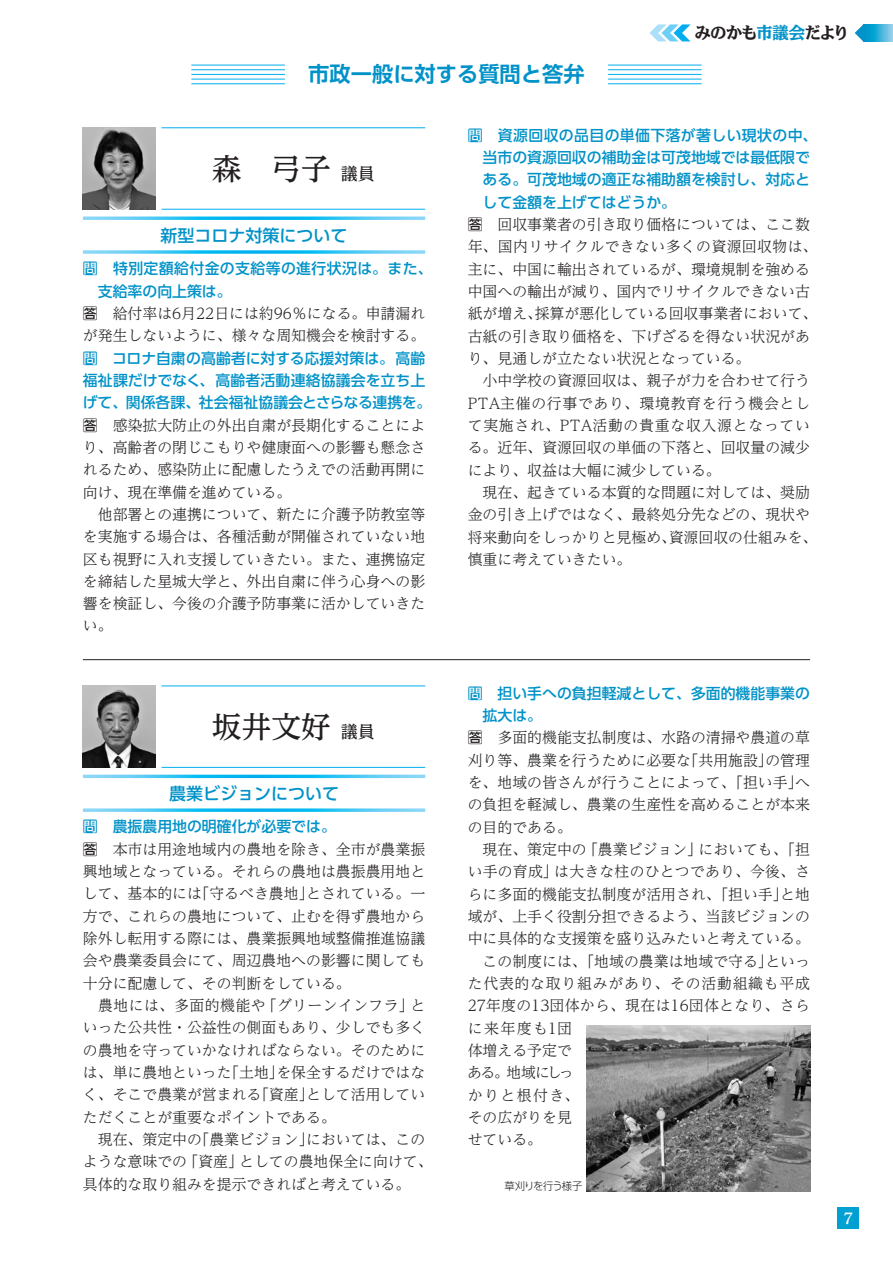
<style>
.page{position:relative;width:893px;height:1263px;background:#fff}
.page>*{position:absolute;margin:0;border:0;box-sizing:border-box;transform-origin:0 0}
.t1{font:500 29.7px "UD Reimin Pro";color:#231f20}
.t2{font:700 21.3px "UD Shin Go Pro De";color:#0092c8}
.t3{font:500 16.95px "UD Shin Go Pro";color:#0092c8}
.t4{font:16.95px "Ro NOW Std ME";letter-spacing:-.075em;color:#231f20}
.t5{font:300 14.85px/22.4px "UD Reimin Pro";color:#231f20}
.t6{font:500 14.85px/22.4px "UD Shin Go Pro";color:#0092c8}
.t7{font:500 14.85px/22.4px "UD Shin Go Pro";letter-spacing:.025em;color:#0092c8}
.t8{font:700 14.85px "UD Reimin Pro";color:#fff}
.t9{font:300 10.65px "UD Shin Go Pro";letter-spacing:-.09em;color:#231f20}
.s1{color:#0092c8}
.s2{font-size:16.95px}
.s3{font-family:"UD Shin Go Pro";font-weight:500}
</style>
<div class="page">
<svg style="left:649px;top:24px;width:42px;height:17px"></svg>
<svg style="left:863px;top:24px;width:30px;height:17px"></svg>
<svg style="left:855px;top:24px;width:8px;height:17px"></svg>
<hr style="left:191px;top:65px;width:94px;height:1px;background:#00aeef">
<hr style="left:608px;top:65px;width:94px;height:1px;background:#00aeef">
<hr style="left:191px;top:69px;width:94px;height:1px;background:#00aeef">
<hr style="left:608px;top:69px;width:94px;height:1px;background:#00aeef">
<hr style="left:191px;top:74px;width:94px;height:1px;background:#00aeef">
<hr style="left:191px;top:79px;width:94px;height:1px;background:#00aeef">
<hr style="left:191px;top:84px;width:94px;height:1px;background:#00aeef">
<hr style="left:608px;top:74px;width:94px;height:1px;background:#00aeef">
<hr style="left:608px;top:79px;width:94px;height:1px;background:#00aeef">
<hr style="left:608px;top:84px;width:94px;height:1px;background:#00aeef">
<hr style="left:83px;top:659px;width:727px;height:1px;background:#231f20">
<img style="left:83px;top:128px;width:72px;height:81px">
<hr style="left:162px;top:128px;width:263px;height:1px;background:#00aeef">
<hr style="left:162px;top:209px;width:263px;height:1px;background:#00aeef">
<svg style="left:83px;top:216px;width:342px;height:4px"></svg>
<svg style="left:83px;top:250px;width:342px;height:4px"></svg>
<img style="left:83px;top:686px;width:72px;height:81px">
<hr style="left:162px;top:686px;width:263px;height:1px;background:#00aeef">
<hr style="left:162px;top:767px;width:263px;height:1px;background:#00aeef">
<svg style="left:83px;top:808px;width:342px;height:4px"></svg>
<img style="left:587px;top:1026px;width:223px;height:166px">
<div style="left:838px;top:1208px;width:21px;height:21px;background:#00a1d2"></div>
<h2 class="t2" style="left:308px;top:57px;width:278px">市政一般に対する質問と答弁</h2>
<p class="t4" style="left:694px;top:21px;width:157px">みのかも<span class="s1">市議会</span>だより</p>
<h1 class="t1" style="left:212px;top:144px;width:164px">森　弓子 <span class="s2">議員</span></h1>
<p class="t3" style="left:161px;top:221px;width:189px">新型コロナ対策について</p>
<p class="t7" style="left:98px;top:257px;width:336px;text-indent:-15px">問　特別定額給付金の支給等の進行状況は。また、支給率の向上策は。</p>
<p class="t5" style="left:83px;top:302px;width:344px"><span class="s3">答</span>　給付率は6月22日には約96％になる。申請漏れが発生しないように、様々な周知機会を検討する。</p>
<p class="t6" style="left:83px;top:346px;width:350px">問　コロナ自粛の高齢者に対する応援対策は。高齢福祉課だけでなく、高齢者活動連絡協議会を立ち上げて、関係各課、社会福祉協議会とさらなる連携を。</p>
<p class="t5" style="left:83px;top:413px;width:344px"><span class="s3">答</span>　感染拡大防止の外出自粛が長期化することにより、高齢者の閉じこもりや健康面への影響も懸念されるため、感染防止に配慮したうえでの活動再開に向け、現在準備を進めている。<br>　他部署との連携について、新たに介護予防教室等を実施する場合は、各種活動が開催されていない地区も視野に入れ支援していきたい。また、連携協定を締結した星城大学と、外出自粛に伴う心身への影響を検証し、今後の介護予防事業に活かしていきたい。</p>
<h1 class="t1" style="left:212px;top:702px;width:164px">坂井文好 <span class="s2">議員</span></h1>
<p class="t3" style="left:169px;top:779px;width:172px">農業ビジョンについて</p>
<p class="t6" style="left:83px;top:815px;width:254px">問　農振農用地の明確化が必要では。</p>
<p class="t5" style="left:83px;top:837px;width:351px"><span class="s3">答</span>　本市は用途地域内の農地を除き、全市が農業振興地域となっている。それらの農地は農振農用地として、基本的には「守るべき農地」とされている。一方で、これらの農地について、止むを得ず農地から除外し転用する際には、農業振興地域整備推進協議会や農業委員会にて、周辺農地への影響に関しても十分に配慮して、その判断をしている。<br>　農地には、多面的機能や「グリーンインフラ」といった公共性・公益性の側面もあり、少しでも多くの農地を守っていかなければならない。そのためには、単に農地といった「土地」を保全するだけではなく、そこで農業が営まれる「資産」として活用していただくことが重要なポイントである。<br>　現在、策定中の「農業ビジョン」においては、このような意味での「資産」としての農地保全に向けて、具体的な取り組みを提示できればと考えている。</p>
<p class="t6" style="left:483px;top:123px;width:336px;text-indent:-15px">問 資源回収の品目の単価下落が著しい現状の中、当市の資源回収の補助金は可茂地域では最低限である。可茂地域の適正な補助額を検討し、対応として金額を上げてはどうか。</p>
<p class="t5" style="left:468px;top:213px;width:351px"><span class="s3">答</span>　回収事業者の引き取り価格については、ここ数年、国内リサイクルできない多くの資源回収物は、主に、中国に輸出されているが、環境規制を強める中国への輸出が減り、国内でリサイクルできない古紙が増え、採算が悪化している回収事業者において、古紙の引き取り価格を、下げざるを得ない状況があり、見通しが立たない状況となっている。<br>　小中学校の資源回収は、親子が力を合わせて行う<br>PTA主催の行事であり、環境教育を行う機会として実施され、PTA活動の貴重な収入源となっている。近年、資源回収の単価の下落と、回収量の減少により、収益は大幅に減少している。<br>　現在、起きている本質的な問題に対しては、奨励金の引き上げではなく、最終処分先などの、現状や将来動向をしっかりと見極め、資源回収の仕組みを、慎重に考えていきたい。</p>
<p class="t6" style="left:483px;top:681px;width:329px;text-indent:-15px">問 担い手への負担軽減として、多面的機能事業の拡大は。</p>
<p class="t5" style="left:467px;top:726px;width:344px"><span class="s3">答</span>　多面的機能支払制度は、水路の清掃や農道の草刈り等、農業を行うために必要な「共用施設」の管理を、地域の皆さんが行うことによって、「担い手」への負担を軽減し、農業の生産性を高めることが本来の目的である。<br>　現在、策定中の「農業ビジョン」においても、「担い手の育成」は大きな柱のひとつであり、今後、さらに多面的機能支払制度が活用され、「担い手」と地域が、上手く役割分担できるよう、当該ビジョンの中に具体的な支援策を盛り込みたいと考えている。　この制度には、「地域の農業は地域で守る」といった代表的な取り組みがあり、その活動組織も平成<br>27年度の13団体から、現在は16団体となり、さらに来年度も1団<br>体増える予定で<br>ある。地域にしっ<br>かりと根付き、<br>その広がりを見<br>せている。</p>
<p class="t9" style="left:504px;top:1178px;width:80px">草刈りを行う様子</p>
<p class="t8" style="left:844px;top:1206px;width:11px">7</p>
</div>
